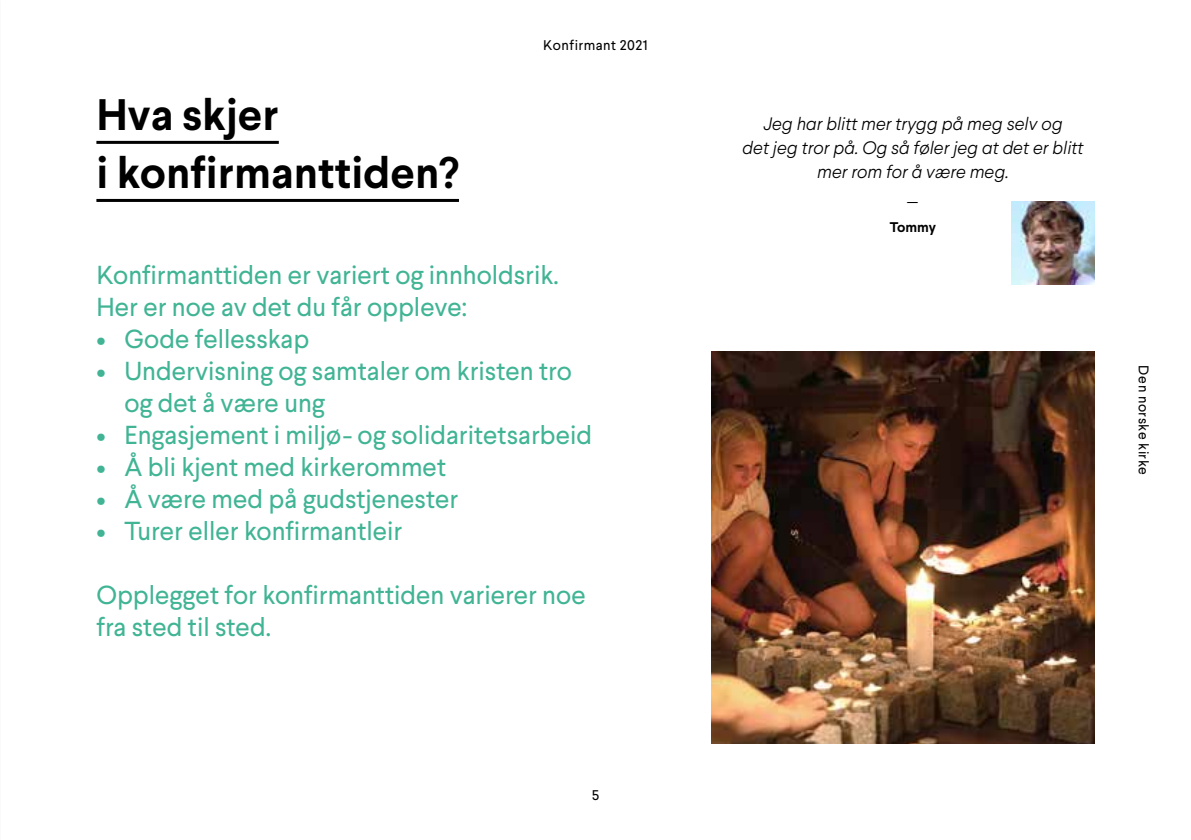
<style>
.page{position:relative;width:1191px;height:840px;background:#fff}
.page>*{position:absolute;margin:0;border:0;box-sizing:border-box;transform-origin:0 0}
.t1{font:700 44px/58px "Larsseit";color:#000}
.t2{font:26px/32px "Larsseit";color:#40b494}
.t3{font:italic 300 18px/24px "Larsseit";color:#000;text-align:center}
.t4{font:14px "Larsseit";letter-spacing:.035em;color:#000}
.t5{font:700 14px "Larsseit";color:#000}
</style>
<div class="page">
<img style="left:711px;top:351px;width:383px;height:392px">
<hr style="left:96px;top:141px;width:183px;height:3px;background:#000">
<hr style="left:96px;top:199px;width:363px;height:3px;background:#000">
<img style="left:1011px;top:201px;width:83px;height:83px">
<h1 class="t1" style="left:96px;top:85px;width:364px">Hva skjer<br>i konfirmanttiden?</h1>
<p class="t4" style="left:543px;top:36px;width:106px">Konfirmant 2021</p>
<p class="t2" style="left:96px;top:258px;width:464px">Konfirmanttiden er variert og innholdsrik.<br>Her er noe av det du får oppleve:</p>
<p class="t2" style="left:96px;top:322px;width:214px">• Gode fellesskap</p>
<p class="t2" style="left:124px;top:354px;width:449px;text-indent:-28px">• Undervisning og samtaler om kristen tro og det å være ung</p>
<p class="t2" style="left:96px;top:418px;width:497px">• Engasjement i miljø- og solidaritetsarbeid</p>
<p class="t2" style="left:96px;top:450px;width:351px">• Å bli kjent med kirkerommet</p>
<p class="t2" style="left:96px;top:482px;width:363px">• Å være med på gudstjenester</p>
<p class="t2" style="left:96px;top:514px;width:307px">• Turer eller konfirmantleir</p>
<p class="t2" style="left:96px;top:578px;width:491px">Opplegget for konfirmanttiden varierer noe fra sted til sted.</p>
<p class="t4" style="left:592px;top:786px;width:9px">5</p>
<p class="t3" style="left:742px;top:111px;width:342px">Jeg har blitt mer trygg på meg selv og<br>det jeg tror på. Og så føler jeg at det er blitt mer rom for å være meg.<br>_</p>
<p class="t5" style="left:890px;top:218px;width:48px">Tommy</p>
<p class="t4" style="left:1152px;top:365px;width:111px;rotate:90deg">Den norske kirke</p>
</div>
